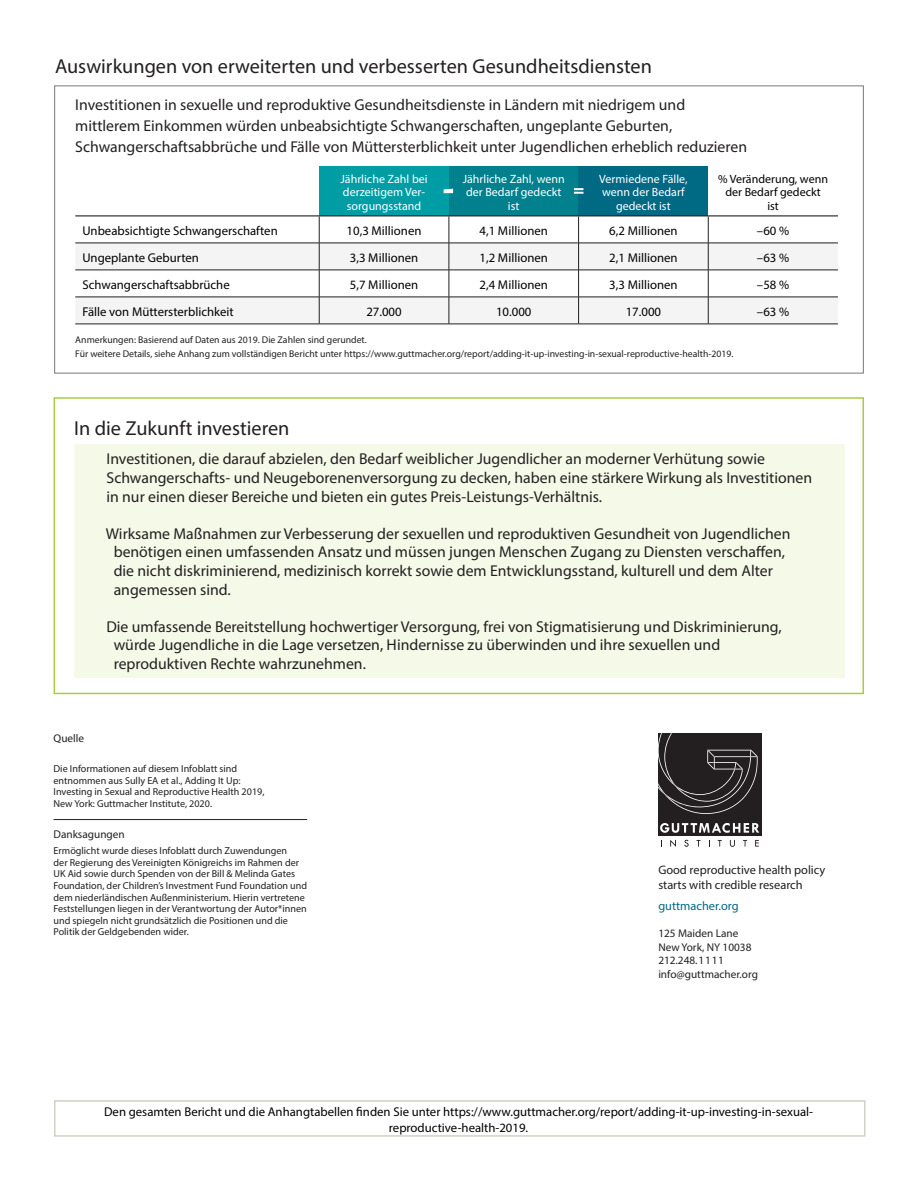
<style>
.page{position:relative;width:918px;height:1188px;background:#fff}
.page>*{position:absolute;margin:0;border:0;box-sizing:border-box;transform-origin:0 0}
.t1{font:20.25px "Myriad Pro";color:#231f20}
.subtitle{font:15.75px/18.8px "Myriad Pro";color:#231f20}
.t2{font:12.75px/15.8px "Myriad Pro";color:#000;text-align:center}
.t3{font:12.3px/15.3px "Myriad Pro";color:#231f20}
.t4{font:12.3px "Myriad Pro";color:#006984}
.t5{font:12px/13.5px "Myriad Pro";color:#fff;text-align:center}
.t6{font:12px/13.5px "Myriad Pro";color:#000;text-align:center}
.annotations_heading{font:11.25px/13.5px "Myriad Pro";color:#231f20}
.Sourcs_and_Acknowled{font:10.2px/11.7px "Myriad Pro";color:#231f20}
.annotations_heading-2{font:10.2px/11.6px "Myriad Pro";color:#231f20}
.t7{font:9.75px/13.8px "Myriad Pro";color:#231f20}
.s1{color:#8bc640}
</style>
<div class="page">
<div style="left:319px;top:167px;width:130px;height:49px;background:#009da5"></div>
<div style="left:449px;top:167px;width:130px;height:49px;background:#00818d"></div>
<div style="left:579px;top:167px;width:129px;height:49px;background:#006984"></div>
<svg style="left:75px;top:244px;width:763px;height:80px;fill:#f4f4f4"></svg>
<div style="left:708px;top:270px;width:130px;height:27px;background:#fff"></div>
<hr style="left:75px;top:243px;width:244px;height:1px;background:#231f20">
<hr style="left:75px;top:270px;width:244px;height:1px;background:#231f20">
<hr style="left:75px;top:297px;width:244px;height:1px;background:#231f20">
<hr style="left:75px;top:324px;width:244px;height:1px;background:#231f20">
<hr style="left:75px;top:215px;width:244px;height:1px;background:#231f20">
<hr style="left:319px;top:215px;width:130px;height:1px;background:#231f20">
<hr style="left:449px;top:215px;width:130px;height:1px;background:#231f20">
<hr style="left:579px;top:215px;width:129px;height:1px;background:#231f20">
<hr style="left:708px;top:215px;width:130px;height:1px;background:#231f20">
<svg style="left:319px;top:216px;width:1px;height:108px"></svg>
<svg style="left:449px;top:216px;width:1px;height:108px"></svg>
<svg style="left:578px;top:216px;width:1px;height:108px"></svg>
<svg style="left:708px;top:216px;width:1px;height:108px"></svg>
<hr style="left:319px;top:243px;width:130px;height:1px;background:#231f20">
<hr style="left:449px;top:243px;width:130px;height:1px;background:#231f20">
<hr style="left:579px;top:243px;width:129px;height:1px;background:#231f20">
<hr style="left:708px;top:243px;width:130px;height:1px;background:#231f20">
<hr style="left:319px;top:270px;width:130px;height:1px;background:#231f20">
<hr style="left:449px;top:270px;width:130px;height:1px;background:#231f20">
<hr style="left:579px;top:270px;width:129px;height:1px;background:#231f20">
<hr style="left:708px;top:270px;width:130px;height:1px;background:#231f20">
<hr style="left:319px;top:297px;width:130px;height:1px;background:#231f20">
<hr style="left:449px;top:297px;width:130px;height:1px;background:#231f20">
<hr style="left:579px;top:297px;width:129px;height:1px;background:#231f20">
<hr style="left:708px;top:297px;width:130px;height:1px;background:#231f20">
<hr style="left:319px;top:324px;width:130px;height:1px;background:#231f20">
<hr style="left:449px;top:324px;width:130px;height:1px;background:#231f20">
<hr style="left:579px;top:324px;width:129px;height:1px;background:#231f20">
<hr style="left:708px;top:324px;width:130px;height:1px;background:#231f20">
<svg style="left:574px;top:188px;width:9px;height:6px"></svg>
<svg style="left:444px;top:189px;width:9px;height:4px"></svg>
<div style="left:54px;top:397px;width:810px;height:297px;border:2px solid #a9cf38"></div>
<div style="left:74px;top:445px;width:770px;height:233px;background:#f4f9e8"></div>
<div style="left:54px;top:1100px;width:812px;height:37px;border:2px solid #d3d0c4"></div>
<hr style="left:54px;top:819px;width:253px;height:1px;background:#231f20">
<div style="left:659px;top:734px;width:103px;height:102px;background:#231f20"></div>
<svg style="left:659px;top:734px;width:99px;height:80px"></svg>
<svg style="left:660px;top:823px;width:99px;height:10px"></svg>
<svg style="left:670px;top:840px;width:6px;height:7px"></svg>
<svg style="left:684px;top:840px;width:5px;height:7px"></svg>
<svg style="left:718px;top:840px;width:4px;height:7px"></svg>
<svg style="left:730px;top:840px;width:5px;height:7px"></svg>
<svg style="left:743px;top:840px;width:4px;height:7px"></svg>
<svg style="left:755px;top:840px;width:4px;height:7px"></svg>
<h1 class="t1" style="left:55px;top:54px;width:599px">Auswirkungen von erweiterten und verbesserten Gesundheitsdiensten</h1>
<p class="subtitle" style="left:75px;top:94px;width:673px;line-height:21px">Investitionen in sexuelle und reproduktive Gesundheitsdienste in Ländern mit niedrigem und mittlerem Einkommen würden unbeabsichtigte Schwangerschaften, ungeplante Geburten,<br>Schwangerschaftsabbrüche und Fälle von Müttersterblichkeit unter Jugendlichen erheblich reduzieren</p>
<p class="t5" style="left:340px;top:172px;width:89px">Jährliche Zahl bei derzeitigem Ver&shy;sorgungsstand</p>
<p class="t5" style="left:463px;top:172px;width:103px">Jährliche Zahl, wenn der Bedarf gedeckt ist</p>
<p class="t5" style="left:599px;top:172px;width:90px">Vermiedene Fälle, wenn der Bedarf gedeckt ist</p>
<p class="t6" style="left:718px;top:172px;width:111px">% Veränderung, wenn der Bedarf gedeckt<br>ist</p>
<p class="t2" style="left:82px;top:222px;width:197px">Unbeabsichtigte Schwangerschaften</p>
<p class="t2" style="left:347px;top:222px;width:76px">10,3 Millionen</p>
<p class="t2" style="left:480px;top:222px;width:70px">4,1 Millionen</p>
<p class="t2" style="left:609px;top:222px;width:70px">6,2 Millionen</p>
<p class="t2" style="left:757px;top:222px;width:34px">–60 %</p>
<p class="t2" style="left:82px;top:249px;width:118px">Ungeplante Geburten</p>
<p class="t2" style="left:350px;top:249px;width:70px">3,3 Millionen</p>
<p class="t2" style="left:480px;top:249px;width:70px">1,2 Millionen</p>
<p class="t2" style="left:609px;top:249px;width:70px">2,1 Millionen</p>
<p class="t2" style="left:757px;top:249px;width:34px">–63 %</p>
<p class="t2" style="left:82px;top:276px;width:149px">Schwangerschaftsabbrüche</p>
<p class="t2" style="left:350px;top:276px;width:70px">5,7 Millionen</p>
<p class="t2" style="left:480px;top:276px;width:70px">2,4 Millionen</p>
<p class="t2" style="left:609px;top:276px;width:70px">3,3 Millionen</p>
<p class="t2" style="left:757px;top:276px;width:34px">–58 %</p>
<p class="t2" style="left:82px;top:303px;width:153px">Fälle von Müttersterblichkeit</p>
<p class="t2" style="left:366px;top:303px;width:37px">27.000</p>
<p class="t2" style="left:496px;top:303px;width:37px">10.000</p>
<p class="t2" style="left:626px;top:303px;width:37px">17.000</p>
<p class="t2" style="left:757px;top:303px;width:34px">–63 %</p>
<p class="t7" style="left:75px;top:333px;width:660px">Anmerkungen: Basierend auf Daten aus 2019. Die Zahlen sind gerundet.<br>Für weitere Details, siehe Anhang zum vollständigen Bericht unter https://www.guttmacher.org/report/adding-it-up-investing-in-sexual-reproductive-health-2019.</p>
<h1 class="t1" style="left:74px;top:415px;width:217px">In die Zukunft investieren</h1>
<p class="subtitle" style="left:106px;top:449px;width:707px;text-indent:-11px"><span class="s1">➔</span> Investitionen, die darauf abzielen, den Bedarf weiblicher Jugendlicher an moderner Verhütung sowie<br>Schwangerschafts- und Neugeborenenversorgung zu decken, haben eine stärkere Wirkung als Investitionen in nur einen dieser Bereiche und bieten ein gutes Preis-Leistungs-Verhältnis.</p>
<p class="subtitle" style="left:114px;top:524px;width:678px;text-indent:-18px"><span class="s1">➔</span> Wirksame Maßnahmen zur Verbesserung der sexuellen und reproduktiven Gesundheit von Jugendlichen benötigen einen umfassenden Ansatz und müssen jungen Menschen Zugang zu Diensten verschaffen, die nicht diskriminierend, medizinisch korrekt sowie dem Entwicklungsstand, kulturell und dem Alter angemessen sind.</p>
<p class="subtitle" style="left:114px;top:617px;width:670px;text-indent:-18px"><span class="s1">➔</span> Die umfassende Bereitstellung hochwertiger Versorgung, frei von Stigmatisierung und Diskriminierung, würde Jugendliche in die Lage versetzen, Hindernisse zu überwinden und ihre sexuellen und reproduktiven Rechte wahrzunehmen.</p>
<p class="annotations_heading" style="left:54px;top:732px;width:32px">Quelle</p>
<p class="annotations_heading-2" style="left:54px;top:763px;width:212px">Die Informationen auf diesem Infoblatt sind entnommen aus Sully EA et al., Adding It Up:<br>Investing in Sexual and Reproductive Health 2019, New York: Guttmacher Institute, 2020.</p>
<p class="annotations_heading" style="left:54px;top:827px;width:73px">Danksagungen</p>
<p class="Sourcs_and_Acknowled" style="left:54px;top:845px;width:255px">Ermöglicht wurde dieses Infoblatt durch Zuwendungen<br>der Regierung des Vereinigten Königreichs im Rahmen der UK Aid sowie durch Spenden von der Bill &amp; Melinda Gates Foundation, der Children’s Investment Fund Foundation und dem niederländischen Außenministerium. Hierin vertretene Feststellungen liegen in der Verantwortung der Autor*innen und spiegeln nicht grundsätzlich die Positionen und die Politik der Geldgebenden wider.</p>
<p class="t3" style="left:658px;top:862px;width:169px">Good reproductive health policy starts with credible research</p>
<p class="t4" style="left:658px;top:899px;width:82px">guttmacher.org</p>
<p class="annotations_heading" style="left:658px;top:927px;width:95px">125 Maiden Lane<br>New York, NY 10038</p>
<p class="annotations_heading" style="left:658px;top:954px;width:67px">212.248.1111</p>
<p class="annotations_heading" style="left:658px;top:967px;width:101px">info@guttmacher.org</p>
<p class="t2" style="left:104px;top:1104px;width:711px">Den gesamten Bericht und die Anhangtabellen finden Sie unter https://www.guttmacher.org/report/adding-it-up-investing-in-sexual&shy;reproductive-health-2019.</p>
</div>
